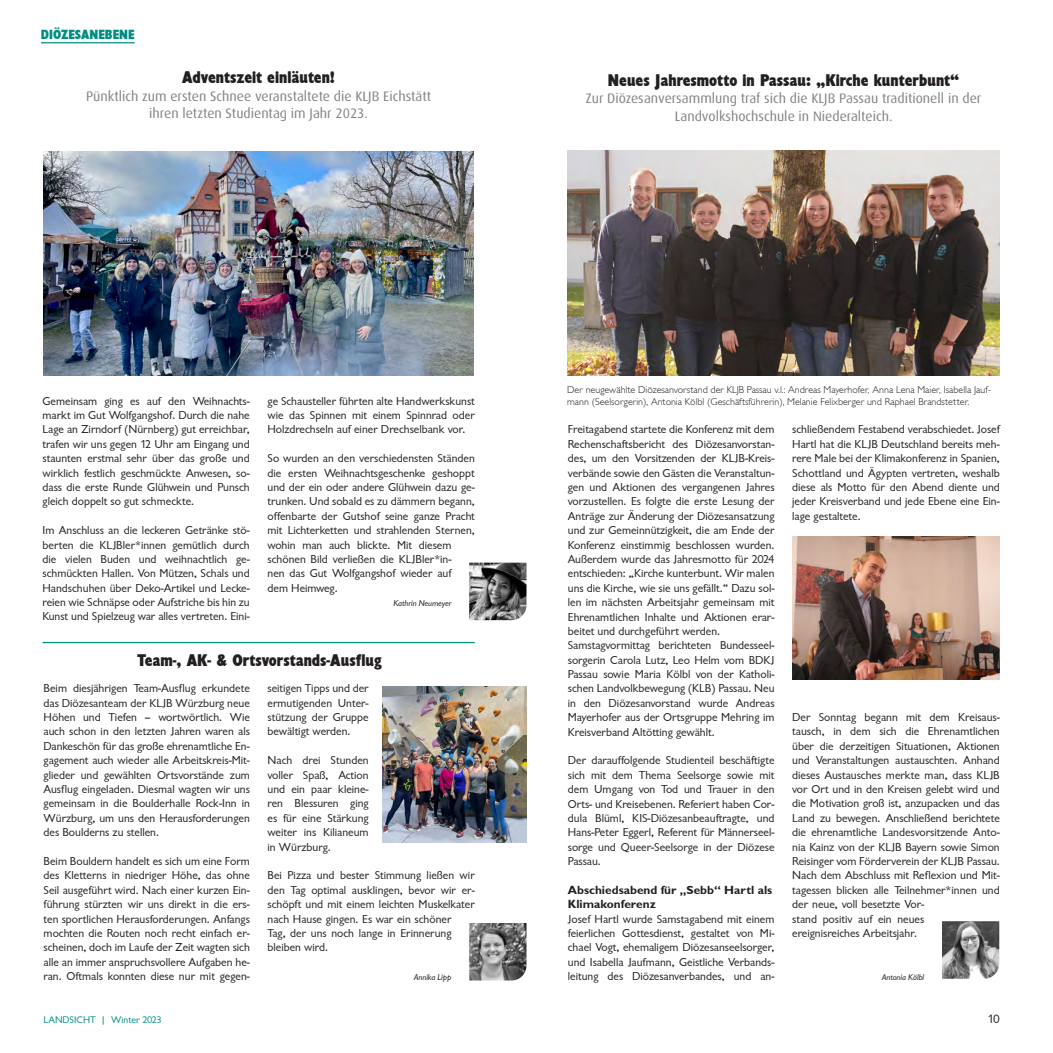
<style>
.page{position:relative;width:1053px;height:1053px;background:#fff}
.page>*{position:absolute;margin:0;border:0;box-sizing:border-box;transform-origin:0 0}
.t1{font:17.5px "Garrison Cond Sans BOLD";color:#231f20}
.t2{font:13.75px/17.5px "Dax Pro";color:#808285;text-align:center}
.t3{font:13.75px "Garrison Cond Sans BOLD";color:#008e84}
.t4{font:12.5px "Garrison Sans";color:#231f20}
.t5{font:11.88px/14.4px "Garrison Sans";color:#231f20;text-align:justify}
.t6{font:11.88px/14.4px "Garrison Sans BOLD";color:#231f20}
.t7{font:10px/12px "Garrison Light Sans";color:#231f20}
.t8{font:10px "Garrison Sans";color:#008e84}
.t9{font:8.75px "Garrison Sans ITALIC";letter-spacing:-.005em;color:#231f20}
</style>
<div class="page">
<hr style="left:41px;top:42px;width:94px;height:1px;background:#008e84">
<img style="left:44px;top:151px;width:429px;height:225px">
<img style="left:792px;top:536px;width:207px;height:144px">
<hr style="left:43px;top:642px;width:432px;height:1px;background:#008e84">
<img style="left:383px;top:686px;width:143px;height:156px">
<img style="left:567px;top:151px;width:432px;height:225px">
<img style="left:469px;top:562px;width:57px;height:58px">
<img style="left:942px;top:921px;width:57px;height:57px">
<img style="left:469px;top:923px;width:57px;height:57px">
<p class="t3" style="left:41px;top:27px;width:95px">DIÖZESANEBENE</p>
<h1 class="t1" style="left:182px;top:68px;width:154px">Adventszeit einläuten!</h1>
<p class="t2" style="left:86px;top:87px;width:346px">Pünktlich zum ersten Schnee veranstaltete die KLJB Eichstätt ihren letzten Studientag im Jahr 2023.</p>
<h1 class="t1" style="left:608px;top:71px;width:353px">Neues Jahresmotto in Passau: „Kirche kunterbunt“</h1>
<p class="t2" style="left:586px;top:89px;width:397px">Zur Diözesanversammlung traf sich die KLJB Passau traditionell in der<br>Landvolkshochschule in Niederalteich.</p>
<p class="t5" style="left:43px;top:394px;width:209px">Gemeinsam ging es auf den Weihnachts&shy;markt im Gut Wolfgangshof. Durch die nahe Lage an Zirndorf (Nürnberg) gut erreichbar, trafen wir uns gegen 12 Uhr am Eingang und staunten erstmal sehr über das große und wirklich festlich geschmückte Anwesen, so&shy;dass die erste Runde Glühwein und Punsch gleich doppelt so gut schmeckte.</p>
<p class="t5" style="left:43px;top:523px;width:209px">Im Anschluss an die leckeren Getränke stö&shy;berten die KLJBler*innen gemütlich durch die vielen Buden und weihnachtlich ge&shy;schmückten Hallen. Von Mützen, Schals und Handschuhen über Deko-Artikel und Lecke&shy;reien wie Schnäpse oder Aufstriche bis hin zu Kunst und Spielzeug war alles vertreten. Eini-</p>
<p class="t5" style="left:267px;top:394px;width:209px">ge Schausteller führten alte Handwerkskunst wie das Spinnen mit einem Spinnrad oder Holzdrechseln auf einer Drechselbank vor.</p>
<p class="t5" style="left:267px;top:451px;width:209px;text-align:left">So wurden an den verschiedensten Ständen die ersten Weihnachtsgeschenke geshoppt und der ein oder andere Glühwein dazu ge&shy;trunken. Und sobald es zu dämmern begann, offenbarte der Gutshof seine ganze Pracht mit Lichterketten und strahlenden Sternen, wohin man auch blickte. Mit diesem schönen Bild verließen die KLJBler*in-<br>nen das Gut Wolfgangshof wieder auf dem Heimweg.</p>
<p class="t9" style="left:393px;top:598px;width:60px">Kathrin Neumeyer</p>
<h1 class="t1" style="left:138px;top:650px;width:246px">Team-, AK- &amp; Ortsvorstands-Ausflug</h1>
<p class="t5" style="left:267px;top:681px;width:103px">seitigen Tipps und der ermutigenden Unter&shy;stützung der Gruppe bewältigt werden.</p>
<p class="t5" style="left:267px;top:753px;width:103px">Nach drei Stunden voller Spaß, Action und ein paar kleine&shy;ren Blessuren ging es für eine Stärkung weiter ins Kilianeum in Würzburg.</p>
<p class="t5" style="left:267px;top:868px;width:209px;text-align:left">Bei Pizza und bester Stimmung ließen wir den Tag optimal ausklingen, bevor wir er&shy;schöpft und mit einem leichten Muskelkater nach Hause gingen. Es war ein schöner<br>Tag, der uns noch lange in Erinnerung bleiben wird.</p>
<p class="t9" style="left:414px;top:972px;width:39px">Annika Lipp</p>
<p class="t5" style="left:44px;top:681px;width:208px">Beim diesjährigen Team-Ausflug erkundete das Diözesanteam der KLJB Würzburg neue Höhen und Tiefen – wortwörtlich. Wie auch schon in den letzten Jahren waren als Dankeschön für das große ehrenamtliche En&shy;gagement auch wieder alle Arbeitskreis-Mit&shy;glieder und gewählten Ortsvorstände zum Ausflug eingeladen. Diesmal wagten wir uns gemeinsam in die Boulderhalle Rock-Inn in Würzburg, um uns den Herausforderungen des Boulderns zu stellen.</p>
<p class="t5" style="left:44px;top:854px;width:208px">Beim Bouldern handelt es sich um eine Form des Kletterns in niedriger Höhe, das ohne Seil ausgeführt wird. Nach einer kurzen Ein&shy;führung stürzten wir uns direkt in die ers&shy;ten sportlichen Herausforderungen. Anfangs mochten die Routen noch recht einfach er&shy;scheinen, doch im Laufe der Zeit wagten sich alle an immer anspruchsvollere Aufgaben he&shy;ran. Oftmals konnten diese nur mit gegen-</p>
<p class="t7" style="left:567px;top:384px;width:425px">Der neugewählte Diözesanvorstand der KLJB Passau v.l.: Andreas Mayerhofer, Anna Lena Maier, Isabella Jauf&shy;mann (Seelsorgerin), Antonia Kölbl (Geschäftsführerin), Melanie Felixberger und Raphael Brandstetter.</p>
<p class="t5" style="left:568px;top:422px;width:208px;text-align:left">Freitagabend startete die Konferenz mit dem Rechenschaftsbericht des Diözesanvorstan&shy;des, um den Vorsitzenden der KLJB-Kreis&shy;verbände sowie den Gästen die Veranstaltun&shy;gen und Aktionen des vergangenen Jahres vorzustellen. Es folgte die erste Lesung der Anträge zur Änderung der Diözesansatzung und zur Gemeinnützigkeit, die am Ende der Konferenz einstimmig beschlossen wurden.<br>Außerdem wurde das Jahresmotto für 2024 entschieden: „Kirche kunterbunt. Wir malen uns die Kirche, wie sie uns gefällt.“ Dazu sol&shy;len im nächsten Arbeitsjahr gemeinsam mit Ehrenamtlichen Inhalte und Aktionen erar&shy;beitet und durchgeführt werden.<br>Samstagvormittag berichteten Bundesseel&shy;sorgerin Carola Lutz, Leo Helm vom BDKJ Passau sowie Maria Kölbl von der Katholi&shy;schen Landvolkbewegung (KLB) Passau. Neu in den Diözesanvorstand wurde Andreas Mayerhofer aus der Ortsgruppe Mehring im Kreisverband Altötting gewählt.</p>
<p class="t5" style="left:568px;top:753px;width:208px">Der darauffolgende Studienteil beschäftigte sich mit dem Thema Seelsorge sowie mit dem Umgang von Tod und Trauer in den Orts- und Kreisebenen. Referiert haben Cor&shy;dula Blüml, KIS-Diözesanbeauftragte, und Hans-Peter Eggerl, Referent für Männerseel&shy;sorge und Queer-Seelsorge in der Diözese Passau.</p>
<p class="t6" style="left:568px;top:882px;width:206px">Abschiedsabend für „Sebb“ Hartl als<br>Klimakonferenz</p>
<p class="t5" style="left:568px;top:911px;width:208px">Josef Hartl wurde Samstagabend mit einem feierlichen Gottesdienst, gestaltet von Mi&shy;chael Vogt, ehemaligem Diözesanseelsorger, und Isabella Jaufmann, Geistliche Verbands&shy;leitung des Diözesanverbandes, und an-</p>
<p class="t5" style="left:792px;top:422px;width:209px">schließendem Festabend verabschiedet. Josef Hartl hat die KLJB Deutschland bereits meh&shy;rere Male bei der Klimakonferenz in Spanien, Schottland und Ägypten vertreten, weshalb diese als Motto für den Abend diente und jeder Kreisverband und jede Ebene eine Ein&shy;lage gestaltete.</p>
<p class="t5" style="left:792px;top:710px;width:209px;text-align:left">Der Sonntag begann mit dem Kreisaus&shy;tausch, in dem sich die Ehrenamtlichen über die derzeitigen Situationen, Aktionen und Veranstaltungen austauschten. Anhand dieses Austausches merkte man, dass KLJB vor Ort und in den Kreisen gelebt wird und die Motivation groß ist, anzupacken und das Land zu bewegen. Anschließend berichtete die ehrenamtliche Landesvorsitzende Anto&shy;nia Kainz von der KLJB Bayern sowie Simon Reisinger vom Förderverein der KLJB Passau.<br>Nach dem Abschluss mit Reflexion und Mit&shy;tagessen blicken alle Teilnehmer*innen und der neue, voll besetzte Vor-<br>stand positiv auf ein neues<br>ereignisreiches Arbeitsjahr.</p>
<p class="t9" style="left:881px;top:972px;width:44px">Antonia Kölbl</p>
<p class="t8" style="left:44px;top:1014px;width:120px">LANDSICHT | Winter 2023</p>
<p class="t4" style="left:987px;top:1012px;width:14px">10</p>
</div>
